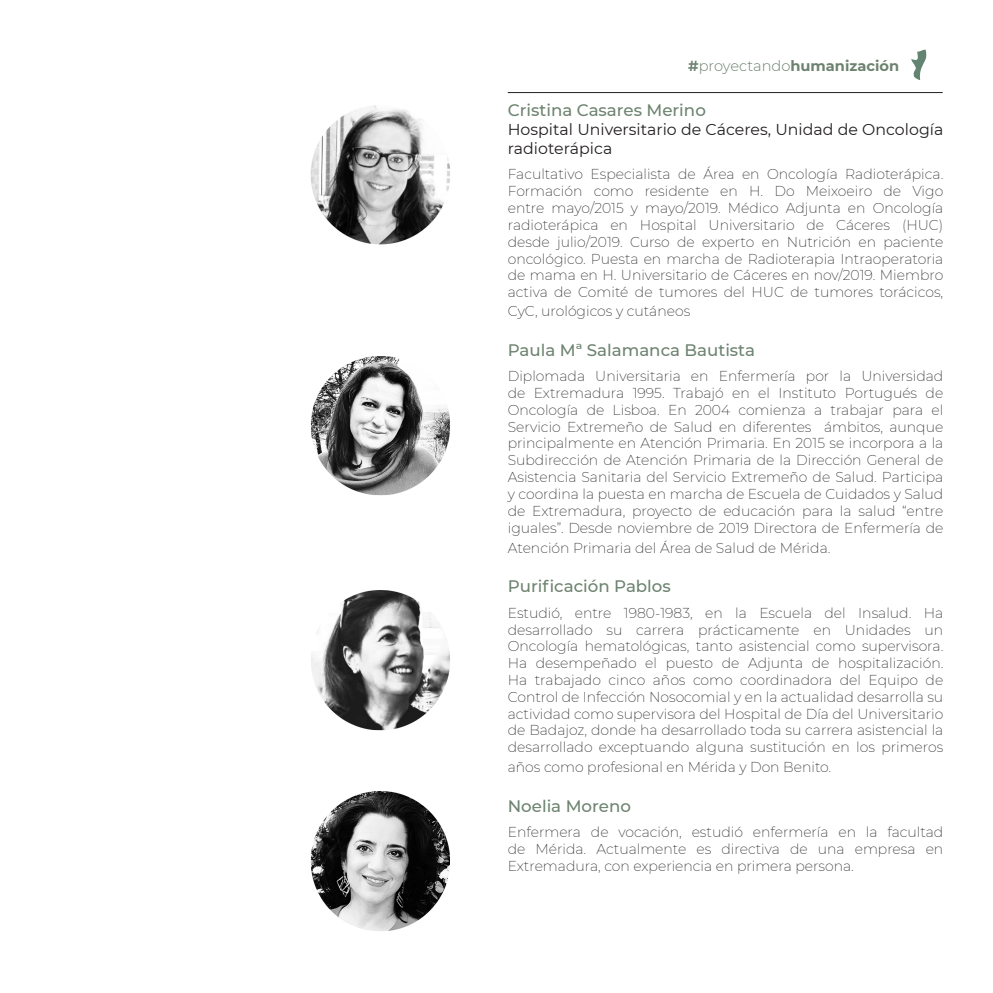
<style>
.page{position:relative;width:993px;height:993px;background:#fff}
.page>*{position:absolute;margin:0;border:0;box-sizing:border-box;transform-origin:0 0}
.t1{font:500 16.62px "Montserrat";color:#6d8370}
.t2{font:15.75px/18.9px "Montserrat";color:#231f20}
.t3{font:700 14.53px "Montserrat";color:#6d8370}
.t4{font:200 14px/16.8px "Montserrat";color:#231f20;text-align:justify}
.s1{font-weight:300}
</style>
<div class="page">
<hr style="left:507px;top:92px;width:435px;height:1px;background:#231f20">
<img style="left:911px;top:50px;width:16px;height:30px">
<img style="left:310px;top:105px;width:140px;height:140px">
<img style="left:311px;top:590px;width:139px;height:140px">
<img style="left:310px;top:791px;width:140px;height:140px">
<img style="left:310px;top:356px;width:140px;height:140px">
<p class="t3" style="left:688px;top:56px;width:212px">#<span class="s1">proyectando</span>humanización</p>
<p class="t1" style="left:507px;top:99px;width:199px">Cristina Casares Merino</p>
<p class="t2" style="left:507px;top:120px;width:437px">Hospital Universitario de Cáceres, Unidad de Oncología radioterápica</p>
<p class="t4" style="left:507px;top:166px;width:437px">Facultativo Especialista de Área en Oncología Radioterápica.<br>Formación como residente en H. Do Meixoeiro de Vigo entre mayo/2015 y mayo/2019. Médico Adjunta en Oncología radioterápica en Hospital Universitario de Cáceres (HUC) desde julio/2019. Curso de experto en Nutrición en paciente oncológico. Puesta en marcha de Radioterapia Intraoperatoria de mama en H. Universitario de Cáceres en nov/2019. Miembro activa de Comité de tumores del HUC de tumores torácicos,</p>
<p class="t4" style="left:507px;top:302px;width:184px">CyC, urológicos y cutáneos</p>
<p class="t1" style="left:507px;top:338px;width:249px">Paula Mª Salamanca Bautista</p>
<p class="t4" style="left:507px;top:367px;width:437px">Diplomada Universitaria en Enfermería por la Universidad de Extremadura 1995. Trabajó en el Instituto Portugués de Oncología de Lisboa. En 2004 comienza a trabajar para el Servicio Extremeño de Salud en diferentes ámbitos, aunque principalmente en Atención Primaria. En 2015 se incorpora a la Subdirección de Atención Primaria de la Dirección General de Asistencia Sanitaria del Servicio Extremeño de Salud. Participa y coordina la puesta en marcha de Escuela de Cuidados y Salud de Extremadura, proyecto de educación para la salud “entre iguales”. Desde noviembre de 2019 Directora de Enfermería de</p>
<p class="t4" style="left:507px;top:538px;width:324px">Atención Primaria del Área de Salud de Mérida.</p>
<p class="t1" style="left:507px;top:574px;width:164px">Purificación Pablos</p>
<p class="t4" style="left:507px;top:603px;width:437px">Estudió, entre 1980-1983, en la Escuela del Insalud. Ha desarrollado su carrera prácticamente en Unidades un Oncología hematológicas, tanto asistencial como supervisora.<br>Ha desempeñado el puesto de Adjunta de hospitalización.<br>Ha trabajado cinco años como coordinadora del Equipo de Control de Infección Nosocomial y en la actualidad desarrolla su actividad como supervisora del Hospital de Día del Universitario de Badajoz, donde ha desarrollado toda su carrera asistencial la desarrollado exceptuando alguna sustitución en los primeros</p>
<p class="t4" style="left:507px;top:758px;width:325px">años como profesional en Mérida y Don Benito.</p>
<p class="t1" style="left:507px;top:794px;width:125px">Noelia Moreno</p>
<p class="t4" style="left:507px;top:823px;width:437px">Enfermera de vocación, estudió enfermería en la facultad de Mérida. Actualmente es directiva de una empresa en Extremadura, con experiencia en primera persona.</p>
</div>
